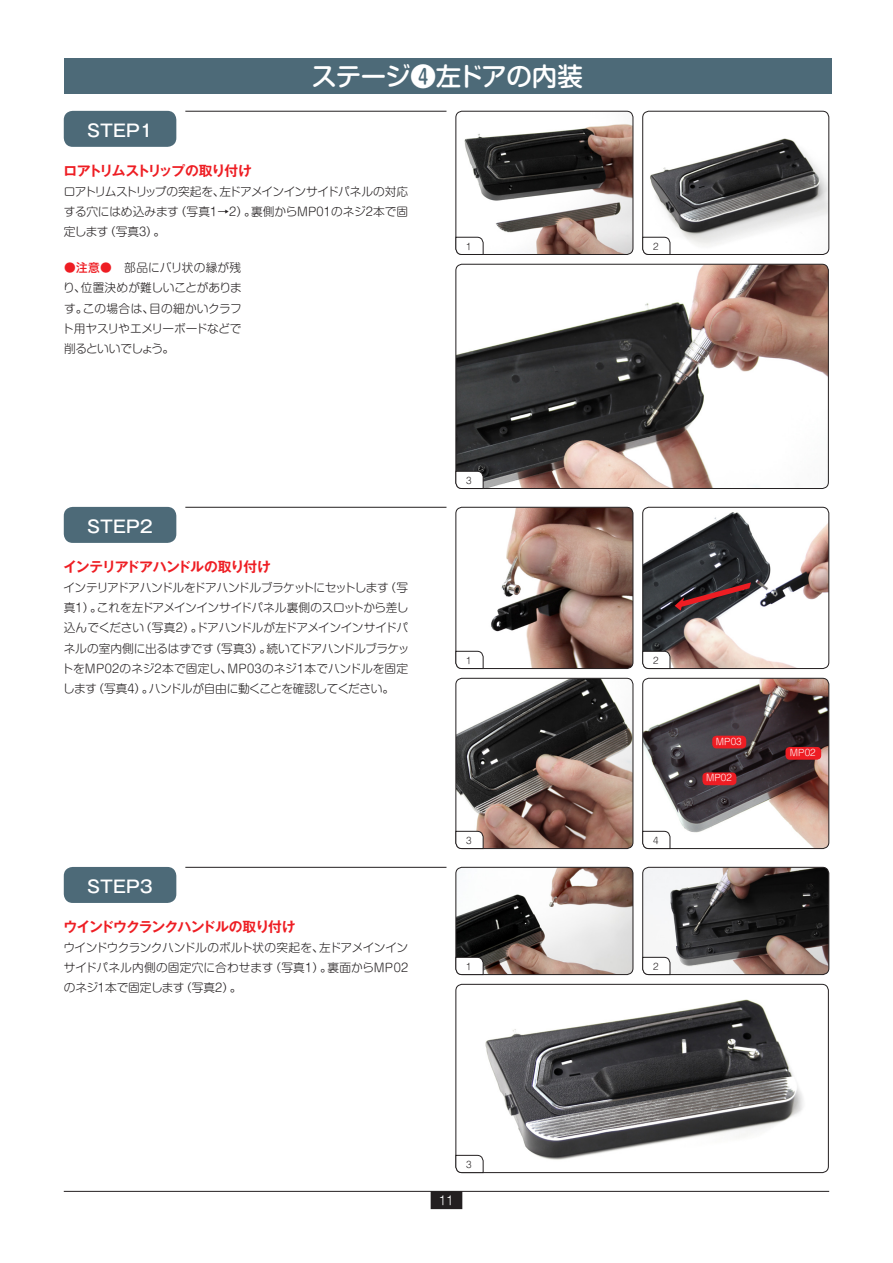
<style>
.page{position:relative;width:893px;height:1263px;background:#fff}
.page>*{position:absolute;margin:0;border:0;box-sizing:border-box;transform-origin:0 0}
.t1{font:500 25.5px "Shin M Go Pr 6";letter-spacing:-.02em;color:#fff}
.t2{font:500 16.95px "Gothic MB101 Pr 6";color:#fff}
.t3{font:700 13.8px "Gothic MB101 Pr 6 De";letter-spacing:-.065em;color:#ee1d23}
.t4{font:700 13.8px "Gothic MB101 Pr 6 De";letter-spacing:-.085em;color:#ee1d23}
.t5{font:300 12px "Shin M Go Pr 6";color:#fff}
.t6{font:300 11.7px/20.2px "Shin M Go Pr 6";letter-spacing:-.01em;color:#231f20;text-align:justify}
.t7{font:300 9px "Shin M Go Pr 6";color:#fff}
.t8{font:300 9px "Shin M Go Pr 6";color:#231f20}
.s1{font-weight:500;color:#ee1d23}
</style>
<div class="page">
<div style="left:431px;top:1191px;width:31px;height:18px;background:#231f20"></div>
<hr style="left:64px;top:1191px;width:765px;height:1px;background:#231f20">
<div style="left:64px;top:111px;width:112px;height:36px;background:#4d6a78;border-radius:9px"></div>
<div style="left:64px;top:507px;width:112px;height:36px;background:#4d6a78;border-radius:9px"></div>
<div style="left:64px;top:867px;width:112px;height:36px;background:#4d6a78;border-radius:9px"></div>
<hr style="left:185px;top:507px;width:261px;height:1px;background:#231f20">
<hr style="left:185px;top:867px;width:261px;height:1px;background:#231f20">
<hr style="left:185px;top:111px;width:261px;height:1px;background:#231f20">
<img style="left:457px;top:264px;width:370px;height:223px">
<div style="left:455px;top:264px;width:374px;height:225px;border:1px solid #231f20;border-radius:6px"></div>
<img style="left:457px;top:984px;width:370px;height:187px">
<div style="left:455px;top:984px;width:374px;height:189px;border:1px solid #231f20;border-radius:6px"></div>
<img style="left:457px;top:111px;width:176px;height:143px">
<div style="left:455px;top:111px;width:178px;height:144px;border:1px solid #231f20;border-radius:6px"></div>
<img style="left:457px;top:867px;width:176px;height:107px">
<div style="left:455px;top:867px;width:178px;height:108px;border:1px solid #231f20;border-radius:6px"></div>
<img style="left:644px;top:111px;width:185px;height:143px">
<div style="left:642px;top:111px;width:187px;height:144px;border:1px solid #231f20;border-radius:6px"></div>
<img style="left:644px;top:867px;width:185px;height:107px">
<div style="left:642px;top:867px;width:187px;height:108px;border:1px solid #231f20;border-radius:6px"></div>
<svg style="left:455px;top:236px;width:29px;height:19px"></svg>
<svg style="left:455px;top:956px;width:29px;height:19px"></svg>
<svg style="left:642px;top:236px;width:29px;height:19px"></svg>
<svg style="left:642px;top:956px;width:29px;height:19px"></svg>
<svg style="left:455px;top:470px;width:29px;height:19px"></svg>
<svg style="left:455px;top:1154px;width:29px;height:19px"></svg>
<img style="left:457px;top:507px;width:176px;height:161px">
<div style="left:455px;top:507px;width:178px;height:162px;border:1px solid #231f20;border-radius:6px"></div>
<img style="left:457px;top:678px;width:176px;height:170px">
<div style="left:455px;top:678px;width:178px;height:171px;border:1px solid #231f20;border-radius:6px"></div>
<img style="left:644px;top:507px;width:185px;height:161px">
<div style="left:642px;top:507px;width:187px;height:162px;border:1px solid #231f20;border-radius:6px"></div>
<img style="left:644px;top:678px;width:185px;height:170px">
<div style="left:642px;top:678px;width:187px;height:171px;border:1px solid #231f20;border-radius:6px"></div>
<svg style="left:455px;top:650px;width:29px;height:19px"></svg>
<svg style="left:455px;top:830px;width:29px;height:19px"></svg>
<svg style="left:642px;top:650px;width:29px;height:19px"></svg>
<svg style="left:642px;top:830px;width:29px;height:19px"></svg>
<div style="left:702px;top:772px;width:34px;height:13px;background:#ee1d23;border-radius:4px"></div>
<div style="left:785px;top:747px;width:36px;height:13px;background:#ee1d23;border-radius:4px"></div>
<div style="left:712px;top:736px;width:34px;height:12px;background:#ee1d23;border-radius:4px"></div>
<svg style="left:673px;top:580px;width:79px;height:33px;background:#614246"></svg>
<div style="left:64px;top:58px;width:767px;height:35px;background:#4d6a78"></div>
<p class="t2" style="left:87px;top:116px;width:67px">STEP1</p>
<p class="t1" style="left:311px;top:56px;width:273px">ステージ❹左ドアの内装</p>
<p class="t4" style="left:63px;top:159px;width:190px">ロアトリムストリップの取り付け</p>
<p class="t6" style="left:64px;top:181px;width:346px">ロアトリムストリップの突起を、左ドアメインインサイドパネルの対応する穴にはめ込みます（写真1→2）。裏側からMP01のネジ2本で固定します（写真3）。</p>
<p class="t6" style="left:62px;top:257px;width:181px"><span class="s1">●注意●</span> 部品にバリ状の縁が残り、位置決めが難しいことがあります。この場合は、目の細かいクラフト用ヤスリやエメリーボードなどで削るといいでしょう。</p>
<p class="t2" style="left:87px;top:512px;width:67px">STEP2</p>
<p class="t3" style="left:64px;top:555px;width:209px">インテリアドアハンドルの取り付け</p>
<p class="t6" style="left:62px;top:577px;width:349px">インテリアドアハンドルをドアハンドルブラケットにセットします（写真1）。これを左ドアメインインサイドパネル裏側のスロットから差し込んでください（写真2）。ドアハンドルが左ドアメインインサイドパネルの室内側に出るはずです（写真3）。続いてドアハンドルブラケットをMP02のネジ2本で固定し、MP03のネジ1本でハンドルを固定します（写真4）。ハンドルが自由に動くことを確認してください。</p>
<p class="t2" style="left:87px;top:872px;width:67px">STEP3</p>
<p class="t3" style="left:63px;top:915px;width:234px">ウインドウクランクハンドルの取り付け</p>
<p class="t6" style="left:63px;top:937px;width:346px">ウインドウクランクハンドルのボルト状の突起を、左ドアメインインサイドパネル内側の固定穴に合わせます（写真1）。裏面からMP02のネジ1本で固定します（写真2）。</p>
<p class="t8" style="left:466px;top:239px;width:7px">1</p>
<p class="t8" style="left:466px;top:473px;width:7px">3</p>
<p class="t8" style="left:466px;top:653px;width:7px">1</p>
<p class="t8" style="left:466px;top:833px;width:7px">3</p>
<p class="t8" style="left:466px;top:959px;width:7px">1</p>
<p class="t5" style="left:439px;top:1191px;width:16px">11</p>
<p class="t8" style="left:466px;top:1157px;width:7px">3</p>
<p class="t8" style="left:653px;top:239px;width:7px">2</p>
<p class="t8" style="left:653px;top:653px;width:7px">2</p>
<p class="t8" style="left:653px;top:833px;width:7px">4</p>
<p class="t8" style="left:653px;top:959px;width:7px">2</p>
<p class="t7" style="left:716px;top:734px;width:27px">MP03</p>
<p class="t7" style="left:706px;top:771px;width:27px">MP02</p>
<p class="t7" style="left:790px;top:745px;width:27px">MP02</p>
</div>
